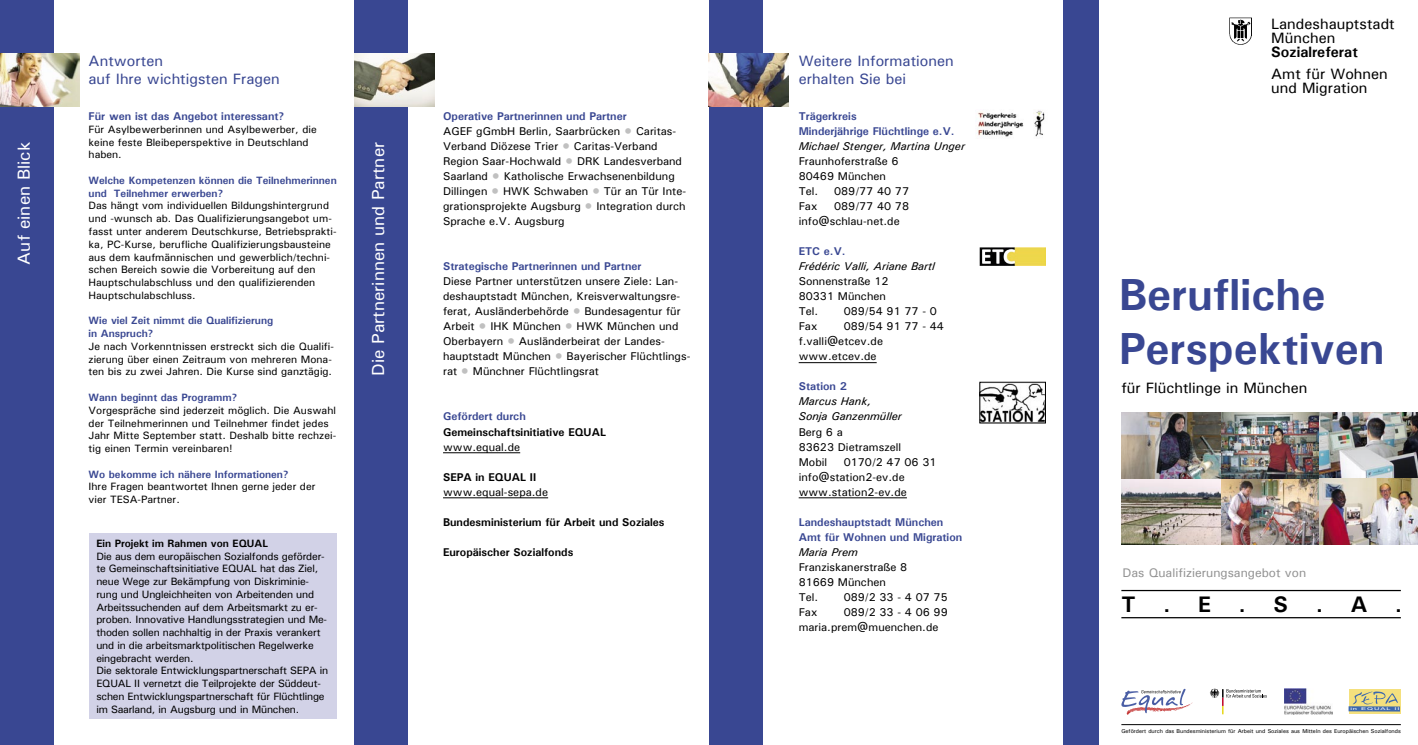
<style>
.page{position:relative;width:1418px;height:745px;background:#fff}
.page>*{position:absolute;margin:0;border:0;box-sizing:border-box;transform-origin:0 0}
.t1{font:700 45px "Univers";color:#394792}
.t2{font:700 22.5px "Univers";color:#000}
.Balkenschrift{font:17.5px "Univers";color:#fff}
.t3{font:15px/14.1px "Univers";color:#000}
.Head{font:15px/18px "Univers";color:#394792}
.t4{font:700 15px "Univers";color:#000}
.t5{font:12.5px "Univers";color:#939393}
.Fließtext{font:11.25px/15px "Univers";color:#000}
.Zwischenüberschrift{font:700 11.25px/15px "Univers";color:#394792}
.Zwischenüberschrift-2{font:700 11.25px "Univers";color:#000}
.Fließtext_kursiv{font:italic 11.25px/15px "Univers";color:#000}
.E5{font:11.25px "Univers";color:#000}
.Fließtext_kursiv-2{font:11.25px "Univers";color:#000}
.Fließtext-2{font:10.62px/12.8px "Univers";color:#000}
.Fließtext-3{font:10.62px/12.8px "Univers";letter-spacing:-.02em;color:#000}
.Zwischenüberschrift-3{font:700 10.62px/12.8px "Univers";color:#394792}
.Fließtext-4{font:700 10.62px "Univers";color:#000}
.Fließtext-5{font:5.62px "Univers";color:#000}
.t6{font:3.88px "Arial";letter-spacing:.12em;color:#fff;scale:2 1}
.s1{color:#c0c0c0}
</style>
<div class="page">
<img style="left:1121px;top:412px;width:296px;height:132px">
<hr style="left:798px;top:362px;width:78px;height:1px;background:#000">
<hr style="left:798px;top:497px;width:108px;height:1px;background:#000">
<img style="left:976px;top:110px;width:69px;height:27px">
<div style="left:89px;top:532px;width:248px;height:186px;background:#d2d2e7"></div>
<div style="left:709px;top:0;width:53px;height:744px;background:#394792"></div>
<div style="left:354px;top:0;width:53px;height:744px;background:#394792"></div>
<div style="left:0;top:0;width:54px;height:744px;background:#394792"></div>
<img style="left:1229px;top:17px;width:22px;height:28px">
<svg style="left:1121px;top:688px;width:71px;height:26px"></svg>
<svg style="left:1210px;top:688px;width:56px;height:25px"></svg>
<img style="left:1284px;top:688px;width:48px;height:26px">
<svg style="left:1349px;top:689px;width:51px;height:24px"></svg>
<svg style="left:1348px;top:705px;width:51px;height:6px"></svg>
<svg style="left:1352px;top:691px;width:45px;height:13px"></svg>
<hr style="left:1121px;top:589px;width:279px;height:1px;background:#000">
<hr style="left:1121px;top:616px;width:279px;height:2px;background:#000">
<hr style="left:443px;top:452px;width:77px;height:1px;background:#000">
<hr style="left:443px;top:497px;width:105px;height:1px;background:#000">
<img style="left:354px;top:53px;width:80px;height:53px">
<div style="left:1063px;top:0;width:35px;height:744px;background:#394792"></div>
<hr style="left:1121px;top:724px;width:279px;height:1px;background:#000">
<img style="left:979px;top:247px;width:66px;height:19px">
<img style="left:709px;top:53px;width:79px;height:53px">
<img style="left:0;top:53px;width:80px;height:53px">
<img style="left:981px;top:384px;width:62px;height:37px">
<p class="Balkenschrift" style="left:13px;top:264px;width:124px;rotate:-90deg">Auf einen Blick</p>
<p class="Head" style="left:89px;top:52px;width:193px">Antworten<br>auf Ihre wichtigsten Fragen</p>
<p class="Zwischenüberschrift" style="left:89px;top:109px;width:197px">Für wen ist das Angebot interessant?</p>
<p class="Fließtext-2" style="left:89px;top:123px;width:230px">Für Asylbewerberinnen und Asylbewerber, die keine feste Bleibeperspektive in Deutschland haben.</p>
<p class="Zwischenüberschrift-3" style="left:89px;top:174px;width:250px">Welche Kompetenzen können die Teilnehmerinnen und Teilnehmer erwerben?</p>
<p class="Fließtext-2" style="left:89px;top:199px;width:249px">Das hängt vom individuellen Bildungshintergrund und -wunsch ab. Das Qualifizierungsangebot um&shy;fasst unter anderem Deutschkurse, Betriebsprakti&shy;ka, PC-Kurse, berufliche Qualifizierungsbausteine aus dem kaufmännischen und gewerblich/techni&shy;schen Bereich sowie die Vorbereitung auf den Hauptschulabschluss und den qualifizierenden Hauptschulabschluss.</p>
<p class="Zwischenüberschrift-3" style="left:89px;top:314px;width:186px">Wie viel Zeit nimmt die Qualifizierung in Anspruch?</p>
<p class="Fließtext-2" style="left:89px;top:339px;width:247px">Je nach Vorkenntnissen erstreckt sich die Qualifi&shy;zierung über einen Zeitraum von mehreren Mona&shy;ten bis zu zwei Jahren. Die Kurse sind ganztägig.</p>
<p class="Zwischenüberschrift-3" style="left:89px;top:390px;width:150px">Wann beginnt das Programm?</p>
<p class="Fließtext-2" style="left:89px;top:403px;width:249px">Vorgespräche sind jederzeit möglich. Die Auswahl der Teilnehmerinnen und Teilnehmer findet jedes Jahr Mitte September statt. Deshalb bitte rechzei&shy;tig einen Termin vereinbaren!</p>
<p class="Zwischenüberschrift-3" style="left:89px;top:467px;width:201px">Wo bekomme ich nähere Informationen?</p>
<p class="Fließtext-2" style="left:89px;top:480px;width:228px">Ihre Fragen beantwortet Ihnen gerne jeder der vier TESA-Partner.</p>
<p class="Fließtext-4" style="left:96px;top:536px;width:173px">Ein Projekt im Rahmen von EQUAL</p>
<p class="Fließtext-3" style="left:96px;top:549px;width:232px">Die aus dem europäischen Sozialfonds geförder&shy;te Gemeinschaftsinitiative EQUAL hat das Ziel, neue Wege zur Bekämpfung von Diskriminie&shy;rung und Ungleichheiten von Arbeitenden und Arbeitssuchenden auf dem Arbeitsmarkt zu er&shy;proben. Innovative Handlungsstrategien und Me&shy;thoden sollen nachhaltig in der Praxis verankert und in die arbeitsmarktpolitischen Regelwerke eingebracht werden.</p>
<p class="Fließtext-3" style="left:96px;top:663px;width:233px">Die sektorale Entwicklungspartnerschaft SEPA in EQUAL II vernetzt die Teilprojekte der Süddeut&shy;schen Entwicklungspartnerschaft für Flüchtlinge im Saarland, in Augsburg und in München.</p>
<p class="Balkenschrift" style="left:367px;top:375px;width:235px;rotate:-90deg">Die Partnerinnen und Partner</p>
<p class="Zwischenüberschrift" style="left:443px;top:109px;width:185px">Operative Partnerinnen und Partner</p>
<p class="Fließtext" style="left:443px;top:123px;width:245px">AGEF gGmbH Berlin, Saarbrücken <span class="s1">•</span> Caritas-Verband Diözese Trier <span class="s1">•</span> Caritas-Verband Region Saar-Hochwald <span class="s1">•</span> DRK Landesverband Saarland <span class="s1">•</span> Katholische Erwachsenenbildung Dillingen <span class="s1">•</span> HWK Schwaben <span class="s1">•</span> Tür an Tür Inte&shy;grationsprojekte Augsburg <span class="s1">•</span> Integration durch Sprache e.V. Augsburg</p>
<p class="Zwischenüberschrift" style="left:443px;top:259px;width:200px">Strategische Partnerinnen und Partner</p>
<p class="Fließtext" style="left:443px;top:273px;width:249px">Diese Partner unterstützen unsere Ziele: Lan&shy;deshauptstadt München, Kreisverwaltungsre&shy;ferat, Ausländerbehörde <span class="s1">•</span> Bundesagentur für Arbeit <span class="s1">•</span> IHK München <span class="s1">•</span> HWK München und Oberbayern <span class="s1">•</span> Ausländerbeirat der Landes&shy;hauptstadt München <span class="s1">•</span> Bayerischer Flüchtlings&shy;rat <span class="s1">•</span> Münchner Flüchtlingsrat</p>
<p class="Zwischenüberschrift" style="left:443px;top:409px;width:84px">Gefördert durch</p>
<p class="Zwischenüberschrift-2" style="left:443px;top:424px;width:164px">Gemeinschaftsinitiative EQUAL</p>
<p class="Fließtext" style="left:443px;top:438px;width:79px">www.equal.de</p>
<p class="Zwischenüberschrift-2" style="left:443px;top:469px;width:95px">SEPA in EQUAL II</p>
<p class="Fließtext" style="left:443px;top:483px;width:107px">www.equal-sepa.de</p>
<p class="Zwischenüberschrift-2" style="left:443px;top:514px;width:223px">Bundesministerium für Arbeit und Soziales</p>
<p class="Zwischenüberschrift-2" style="left:443px;top:544px;width:132px">Europäischer Sozialfonds</p>
<p class="Head" style="left:798px;top:52px;width:157px">Weitere Informationen</p>
<p class="Head" style="left:798px;top:70px;width:109px">erhalten Sie bei</p>
<p class="Zwischenüberschrift" style="left:798px;top:109px;width:157px">Trägerkreis<br>Minderjährige Flüchtlinge e.V.</p>
<p class="Fließtext_kursiv" style="left:798px;top:138px;width:168px">Michael Stenger, Martina Unger</p>
<p class="Fließtext" style="left:798px;top:153px;width:101px">Fraunhoferstraße 6</p>
<p class="Fließtext" style="left:798px;top:168px;width:89px">80469 München</p>
<p class="E5" style="left:798px;top:184px;width:21px">Tel.</p>
<p class="E5" style="left:834px;top:184px;width:76px">089/77 40 77</p>
<p class="E5" style="left:798px;top:199px;width:20px">Fax</p>
<p class="E5" style="left:834px;top:199px;width:76px">089/77 40 78</p>
<p class="Fließtext" style="left:798px;top:213px;width:103px">info@schlau-net.de</p>
<p class="Zwischenüberschrift" style="left:798px;top:244px;width:48px">ETC e.V.</p>
<p class="Fließtext_kursiv" style="left:798px;top:258px;width:138px">Frédéric Valli, Ariane Bartl</p>
<p class="Fließtext" style="left:798px;top:273px;width:91px">Sonnenstraße 12</p>
<p class="Fließtext" style="left:798px;top:288px;width:89px">80331 München</p>
<p class="Fließtext" style="left:798px;top:303px;width:21px">Tel.</p>
<p class="Fließtext" style="left:843px;top:303px;width:95px">089/54 91 77 - 0</p>
<p class="Fließtext" style="left:798px;top:318px;width:20px">Fax</p>
<p class="Fließtext" style="left:843px;top:318px;width:102px">089/54 91 77 - 44</p>
<p class="Fließtext" style="left:798px;top:333px;width:86px">f.valli@etcev.de</p>
<p class="Fließtext" style="left:798px;top:348px;width:79px">www.etcev.de</p>
<p class="Zwischenüberschrift" style="left:798px;top:379px;width:50px">Station 2</p>
<p class="Fließtext_kursiv" style="left:798px;top:393px;width:105px">Marcus Hank,<br>Sonja Ganzenmüller</p>
<p class="Fließtext" style="left:798px;top:423px;width:46px">Berg 6 a</p>
<p class="Fließtext" style="left:798px;top:438px;width:104px">83623 Dietramszell</p>
<p class="Fließtext" style="left:798px;top:453px;width:30px">Mobil</p>
<p class="Fließtext" style="left:843px;top:453px;width:94px">0170/2 47 06 31</p>
<p class="Fließtext" style="left:798px;top:468px;width:108px">info@station2-ev.de</p>
<p class="Fließtext" style="left:798px;top:483px;width:110px">www.station2-ev.de</p>
<p class="Zwischenüberschrift" style="left:798px;top:514px;width:165px">Landeshauptstadt München<br>Amt für Wohnen und Migration</p>
<p class="Fließtext_kursiv" style="left:798px;top:543px;width:61px">Maria Prem</p>
<p class="Fließtext_kursiv-2" style="left:798px;top:559px;width:110px">Franziskanerstraße 8</p>
<p class="Fließtext" style="left:798px;top:573px;width:89px">81669 München</p>
<p class="Fließtext" style="left:798px;top:588px;width:21px">Tel.</p>
<p class="Fließtext" style="left:843px;top:588px;width:106px">089/2 33 - 4 07 75</p>
<p class="Fließtext" style="left:798px;top:603px;width:20px">Fax</p>
<p class="Fließtext" style="left:843px;top:603px;width:106px">089/2 33 - 4 06 99</p>
<p class="Fließtext" style="left:798px;top:618px;width:141px">maria.prem@muenchen.de</p>
<p class="t3" style="left:1271px;top:17px;width:125px">Landeshauptstadt</p>
<p class="t3" style="left:1271px;top:31px;width:66px">München</p>
<p class="t4" style="left:1271px;top:43px;width:88px">Sozialreferat</p>
<p class="t3" style="left:1271px;top:66px;width:118px">Amt für Wohnen und Migration</p>
<p class="t1" style="left:1118px;top:267px;width:208px">Berufliche</p>
<p class="t1" style="left:1118px;top:321px;width:267px">Perspektiven</p>
<p class="t3" style="left:1121px;top:381px;width:188px">für Flüchtlinge in München</p>
<p class="t5" style="left:1122px;top:564px;width:185px">Das Qualifizierungsangebot von</p>
<p class="t2" style="left:1121px;top:589px;width:282px">T.E.S.A.</p>
<p class="t6" style="left:1350px;top:706px;width:26px">in EQUAL II</p>
<p class="Fließtext-5" style="left:1121px;top:727px;width:281px">Gefördert durch das Bundesministerium für Arbeit und Soziales aus Mitteln des Europäischen Sozialfonds</p>
</div>
